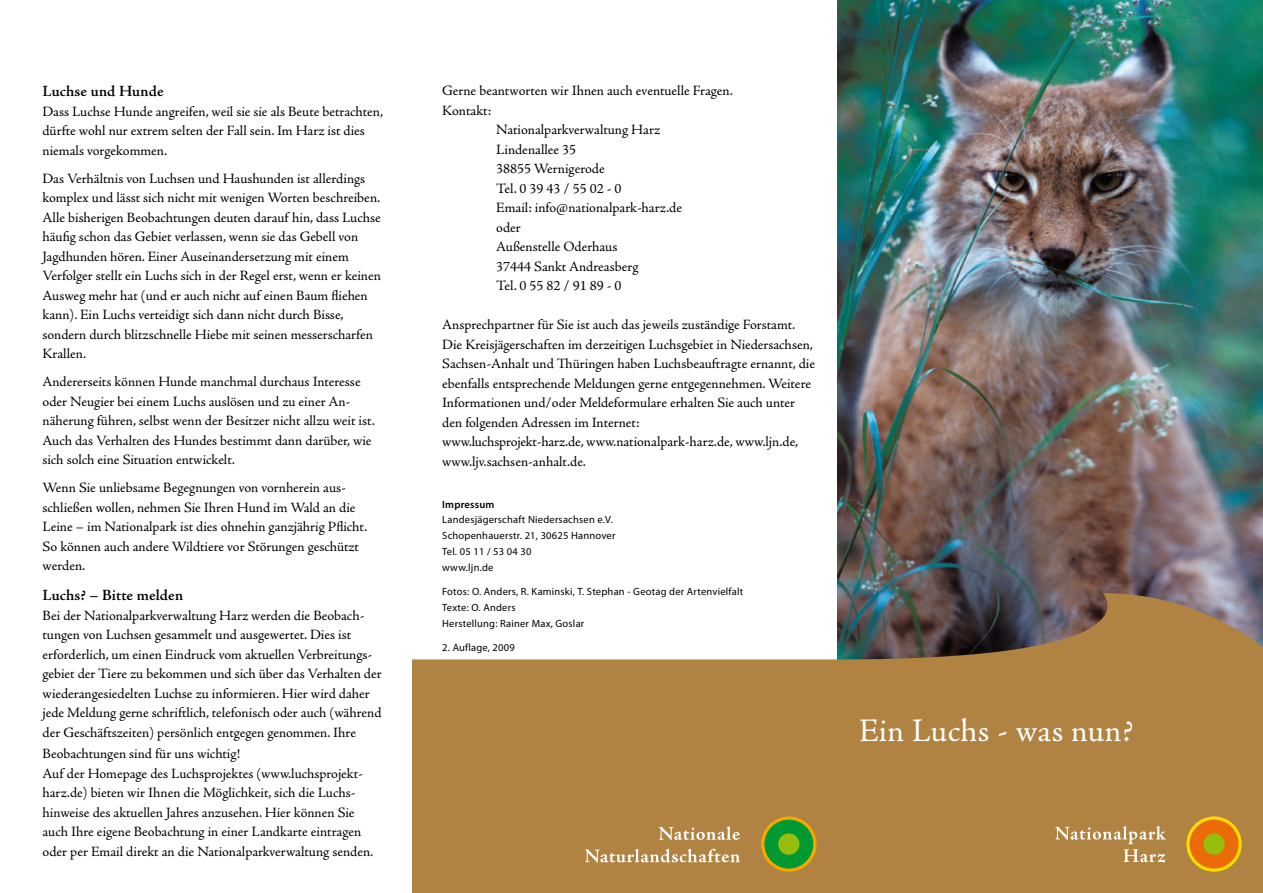
<style>
.page{position:relative;width:1263px;height:893px;background:#fff}
.page>*{position:absolute;margin:0;border:0;box-sizing:border-box;transform-origin:0 0}
.t1{font:33px "Adobe Jenson Pro";letter-spacing:.005em;color:#fff}
.t2{font:600 15.75px "Adobe Jenson Pro";letter-spacing:.005em;color:#000}
.t3{font:14.25px/19.5px "Adobe Jenson Pro";color:#000}
.t4{font:10.5px/15.8px "Myriad Pro";letter-spacing:.02em;color:#000}
.t5{font:600 10.5px "Myriad Pro";letter-spacing:.02em;color:#000}
</style>
<div class="page">
<img style="left:838px;top:0;width:425px;height:593px">
<svg style="left:412px;top:593px;width:851px;height:300px;background:#b38d59"></svg>
<svg style="left:1186px;top:816px;width:56px;height:56px"></svg>
<div style="left:1189px;top:820px;width:49px;height:48px;background:#eb6a0a;border-radius:50%"></div>
<div style="left:1203px;top:833px;width:22px;height:22px;background:#97be0d;border-radius:50%"></div>
<svg style="left:1055px;top:826px;width:111px;height:37px;background:#bc955d"></svg>
<svg style="left:659px;top:826px;width:81px;height:14px"></svg>
<svg style="left:585px;top:849px;width:155px;height:14px"></svg>
<svg style="left:761px;top:816px;width:55px;height:56px"></svg>
<div style="left:764px;top:820px;width:49px;height:48px;background:#009932;border-radius:50%"></div>
<div style="left:778px;top:833px;width:21px;height:22px;background:#97be0d;border-radius:50%"></div>
<p class="t2" style="left:43px;top:83px;width:123px">Luchse und Hunde</p>
<p class="t3" style="left:43px;top:102px;width:342px">Dass Luchse Hunde angreifen, weil sie sie als Beute betrachten, dürfte wohl nur extrem selten der Fall sein. Im Harz ist dies niemals vorgekommen.</p>
<p class="t3" style="left:43px;top:169px;width:340px">Das Verhältnis von Luchsen und Haushunden ist allerdings komplex und lässt sich nicht mit wenigen Worten beschreiben.<br>Alle bisherigen Beobachtungen deuten darauf hin, dass Luchse häufig schon das Gebiet verlassen, wenn sie das Gebell von Jagdhunden hören. Einer Auseinandersetzung mit einem Verfolger stellt ein Luchs sich in der Regel erst, wenn er keinen Ausweg mehr hat (und er auch nicht auf einen Baum fliehen kann). Ein Luchs verteidigt sich dann nicht durch Bisse, sondern durch blitzschnelle Hiebe mit seinen messerscharfen Krallen.</p>
<p class="t3" style="left:43px;top:372px;width:334px">Andererseits können Hunde manchmal durchaus Interesse oder Neugier bei einem Luchs auslösen und zu einer An&shy;näherung führen, selbst wenn der Besitzer nicht allzu weit ist.<br>Auch das Verhalten des Hundes bestimmt dann darüber, wie sich solch eine Situation entwickelt.</p>
<p class="t3" style="left:43px;top:478px;width:326px">Wenn Sie unliebsame Begegnungen von vornherein aus&shy;schließen wollen, nehmen Sie Ihren Hund im Wald an die Leine – im Nationalpark ist dies ohnehin ganzjährig Pflicht.<br>So können auch andere Wildtiere vor Störungen geschützt werden.</p>
<p class="t2" style="left:43px;top:586px;width:142px">Luchs? – Bitte melden</p>
<p class="t3" style="left:43px;top:606px;width:341px">Bei der Nationalparkverwaltung Harz werden die Beobach&shy;tungen von Luchsen gesammelt und ausgewertet. Dies ist erforderlich, um einen Eindruck vom aktuellen Verbreitungs&shy;gebiet der Tiere zu bekommen und sich über das Verhalten der wiederangesiedelten Luchse zu informieren. Hier wird daher jede Meldung gerne schriftlich, telefonisch oder auch (während der Geschäftszeiten) persönlich entgegen genommen. Ihre</p>
<p class="t3" style="left:43px;top:744px;width:332px">Beobachtungen sind für uns wichtig!<br>Auf der Homepage des Luchsprojektes (www.luchsprojekt&shy;harz.de) bieten wir Ihnen die Möglichkeit, sich die Luchs&shy;hinweise des aktuellen Jahres anzusehen. Hier können Sie auch Ihre eigene Beobachtung in einer Landkarte eintragen oder per Email direkt an die Nationalparkverwaltung senden.</p>
<p class="t3" style="left:442px;top:81px;width:292px">Gerne beantworten wir Ihnen auch eventuelle Fragen.</p>
<p class="t3" style="left:442px;top:101px;width:50px">Kontakt:</p>
<p class="t3" style="left:496px;top:120px;width:165px">Nationalparkverwaltung Harz</p>
<p class="t3" style="left:496px;top:140px;width:81px">Lindenallee 35</p>
<p class="t3" style="left:496px;top:159px;width:110px">38855 Wernigerode</p>
<p class="t3" style="left:496px;top:179px;width:127px">Tel. 0 39 43 / 55 02 - 0</p>
<p class="t3" style="left:496px;top:198px;width:187px">Email: info@nationalpark-harz.de</p>
<p class="t3" style="left:496px;top:218px;width:26px">oder</p>
<p class="t3" style="left:496px;top:237px;width:123px">Außenstelle Oderhaus</p>
<p class="t3" style="left:496px;top:257px;width:144px">37444 Sankt Andreasberg</p>
<p class="t3" style="left:496px;top:276px;width:127px">Tel. 0 55 82 / 91 89 - 0</p>
<p class="t3" style="left:442px;top:315px;width:374px">Ansprechpartner für Sie ist auch das jeweils zuständige Forstamt.<br>Die Kreisjägerschaften im derzeitigen Luchsgebiet in Niedersachsen, Sachsen-Anhalt und Thüringen haben Luchsbeauftragte ernannt, die ebenfalls entsprechende Meldungen gerne entgegennehmen. Weitere Informationen und/oder Meldeformulare erhalten Sie auch unter den folgenden Adressen im Internet:<br>www.luchsprojekt-harz.de, www.nationalpark-harz.de, www.ljn.de, www.ljv.sachsen-anhalt.de.</p>
<p class="t5" style="left:442px;top:498px;width:54px">Impressum</p>
<p class="t4" style="left:442px;top:512px;width:175px">Landesjägerschaft Niedersachsen e.V.<br>Schopenhauerstr. 21, 30625 Hannover<br>Tel. 05 11 / 53 04 30<br>www.ljn.de</p>
<p class="t4" style="left:442px;top:584px;width:302px">Fotos: O. Anders, R. Kaminski, T. Stephan - Geotag der Artenvielfalt<br>Texte: O. Anders<br>Herstellung: Rainer Max, Goslar</p>
<p class="t4" style="left:442px;top:640px;width:74px">2. Auflage, 2009</p>
<h1 class="t1" style="left:859px;top:712px;width:275px">Ein Luchs - was nun?</h1>
</div>
